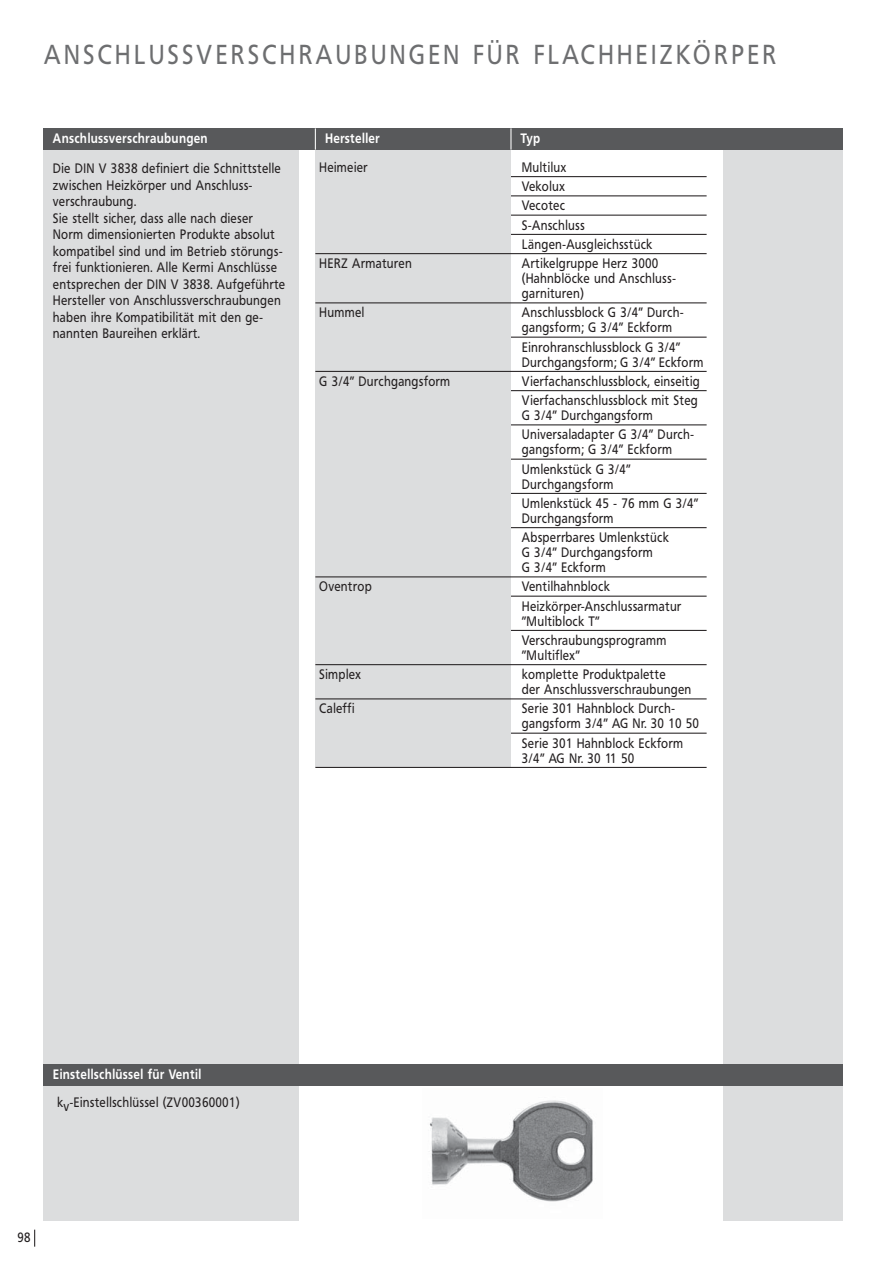
<style>
.page{position:relative;width:893px;height:1263px;background:#fff}
.page>*{position:absolute;margin:0;border:0;box-sizing:border-box;transform-origin:0 0}
.t1{font:27px "Fru Med";letter-spacing:.16em;color:#6d6e70;scale:.85 1}
.t2{font:13.5px/19.2px "Fru Med";letter-spacing:.055em;color:#231f20;scale:.85 1}
.t3{font:13.5px "Fru Bol";letter-spacing:.055em;color:#fff;scale:.85 1}
.t4{font:13.5px "Frutiger";color:#231f20;scale:.85 1}
</style>
<div class="page">
<svg style="left:34px;top:1230px;width:1px;height:17px"></svg>
<div style="left:315px;top:145px;width:196px;height:622px;background:#dcddde"></div>
<div style="left:43px;top:150px;width:255px;height:1071px;background:#dcddde"></div>
<div style="left:723px;top:150px;width:120px;height:1071px;background:#dcddde"></div>
<div style="left:43px;top:128px;width:800px;height:22px;background:#58595b"></div>
<hr style="left:511px;top:176px;width:195px;height:1px;background:#231f20">
<hr style="left:511px;top:195px;width:195px;height:1px;background:#231f20">
<hr style="left:511px;top:215px;width:195px;height:1px;background:#231f20">
<hr style="left:511px;top:234px;width:195px;height:1px;background:#231f20">
<hr style="left:315px;top:253px;width:391px;height:1px;background:#231f20">
<hr style="left:315px;top:302px;width:391px;height:1px;background:#231f20">
<hr style="left:511px;top:337px;width:195px;height:1px;background:#231f20">
<hr style="left:315px;top:371px;width:391px;height:1px;background:#231f20">
<hr style="left:511px;top:390px;width:195px;height:1px;background:#231f20">
<hr style="left:511px;top:424px;width:195px;height:1px;background:#231f20">
<hr style="left:511px;top:459px;width:195px;height:1px;background:#231f20">
<hr style="left:511px;top:493px;width:195px;height:1px;background:#231f20">
<hr style="left:511px;top:527px;width:195px;height:1px;background:#231f20">
<hr style="left:315px;top:576px;width:391px;height:1px;background:#231f20">
<hr style="left:511px;top:596px;width:195px;height:1px;background:#231f20">
<hr style="left:511px;top:630px;width:195px;height:1px;background:#231f20">
<hr style="left:315px;top:664px;width:391px;height:1px;background:#231f20">
<hr style="left:315px;top:698px;width:391px;height:1px;background:#231f20">
<hr style="left:511px;top:733px;width:195px;height:1px;background:#231f20">
<hr style="left:315px;top:767px;width:391px;height:1px;background:#231f20">
<svg style="left:315px;top:128px;width:1px;height:22px"></svg>
<svg style="left:510px;top:128px;width:1px;height:22px"></svg>
<img style="left:429px;top:1100px;width:164px;height:102px">
<div style="left:43px;top:1064px;width:800px;height:21px;background:#58595b"></div>
<h1 class="t1" style="left:45px;top:43px;width:862px">ANSCHLUSSVERSCHRAUBUNGEN FÜR FLACHHEIZKÖRPER</h1>
<p class="t3" style="left:53px;top:133px;width:183px">Anschlussverschraubungen</p>
<p class="t3" style="left:325px;top:133px;width:66px">Hersteller</p>
<p class="t3" style="left:521px;top:133px;width:24px">Typ</p>
<p class="t2" style="left:53px;top:161px;width:274px;line-height:16.5px">Die DIN V 3838 definiert die Schnittstelle zwischen Heizkörper und Anschluss&shy;verschraubung.<br>Sie stellt sicher, dass alle nach dieser Norm dimensionierten Produkte absolut kompatibel sind und im Betrieb störungs&shy;frei funktionieren. Alle Kermi Anschlüsse entsprechen der DIN V 3838. Aufgeführte Hersteller von Anschlussverschraubungen haben ihre Kompatibilität mit den ge&shy;nannten Baureihen erklärt.</p>
<p class="t2" style="left:320px;top:159px;width:58px">Heimeier</p>
<p class="t2" style="left:522px;top:159px;width:154px">Multilux<br>Vekolux<br>Vecotec<br>S-Anschluss<br>Längen-Ausgleichsstück</p>
<p class="t2" style="left:320px;top:255px;width:110px">HERZ Armaturen</p>
<p class="t2" style="left:522px;top:257px;width:182px;line-height:15px">Artikelgruppe Herz 3000 (Hahnblöcke und Anschluss&shy;garnituren)</p>
<p class="t2" style="left:320px;top:304px;width:54px">Hummel</p>
<p class="t2" style="left:522px;top:306px;width:191px;line-height:15px">Anschlussblock G 3/4" Durch&shy;gangsform; G 3/4" Eckform</p>
<p class="t2" style="left:522px;top:340px;width:215px;line-height:15px">Einrohranschlussblock G 3/4"<br>Durchgangsform; G 3/4" Eckform</p>
<p class="t2" style="left:320px;top:373px;width:155px">G 3/4" Durchgangsform</p>
<p class="t2" style="left:522px;top:373px;width:210px">Vierfachanschlussblock, einseitig<br>Vierfachanschlussblock mit Steg</p>
<p class="t2" style="left:522px;top:407px;width:204px">G 3/4" Durchgangsform<br>Universaladapter G 3/4" Durch-</p>
<p class="t2" style="left:522px;top:441px;width:178px">gangsform; G 3/4" Eckform<br>Umlenkstück G 3/4"</p>
<p class="t2" style="left:522px;top:475px;width:209px">Durchgangsform<br>Umlenkstück 45 - 76 mm G 3/4"</p>
<p class="t2" style="left:522px;top:510px;width:174px">Durchgangsform<br>Absperrbares Umlenkstück</p>
<p class="t2" style="left:522px;top:546px;width:155px;line-height:15px">G 3/4" Durchgangsform<br>G 3/4" Eckform</p>
<p class="t2" style="left:320px;top:578px;width:63px">Oventrop</p>
<p class="t2" style="left:522px;top:578px;width:189px">Ventilhahnblock<br>Heizkörper-Anschlussarmatur</p>
<p class="t2" style="left:522px;top:612px;width:171px">"Multiblock T"<br>Verschraubungsprogramm</p>
<p class="t2" style="left:522px;top:647px;width:69px">"Multiflex"</p>
<p class="t2" style="left:320px;top:666px;width:51px">Simplex</p>
<p class="t2" style="left:522px;top:668px;width:200px;line-height:15px">komplette Produktpalette<br>der Anschlussverschraubungen</p>
<p class="t2" style="left:320px;top:700px;width:42px">Caleffi</p>
<p class="t2" style="left:522px;top:702px;width:210px;line-height:15px">Serie 301 Hahnblock Durch&shy;gangsform 3/4" AG Nr. 30 10 50</p>
<p class="t2" style="left:522px;top:736px;width:191px;line-height:15px">Serie 301 Hahnblock Eckform<br>3/4" AG Nr. 30 11 50</p>
<p class="t3" style="left:53px;top:1069px;width:176px">Einstellschlüssel für Ventil</p>
<p class="t2" style="left:57px;top:1094px;width:216px">kv-Einstellschlüssel (ZV00360001)</p>
<p class="t4" style="left:18px;top:1232px;width:17px">98</p>
</div>
